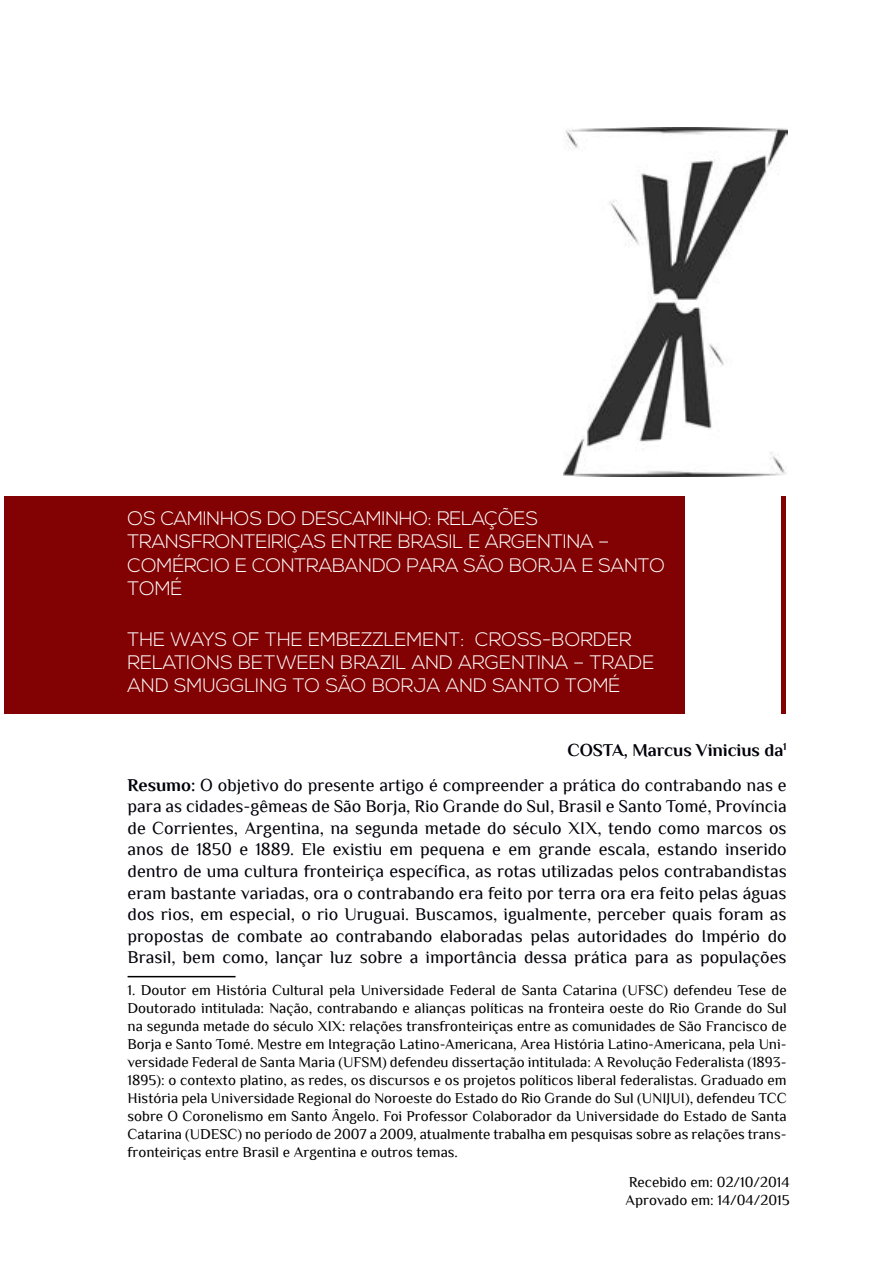
<style>
.page{position:relative;width:893px;height:1263px;background:#fff}
.page>*{position:absolute;margin:0;border:0;box-sizing:border-box;transform-origin:0 0}
.t1{font:300 19.5px/23.4px "Nexa";color:#fff}
.t2{font:18px/21.6px "Philosopher";color:#00000a;text-align:right}
.t3{font:15px/18px "Philosopher";color:#000}
.s1{font-weight:700}
</style>
<div class="page">
<div style="left:4px;top:497px;width:782px;height:217px;background:#820203"></div>
<div style="left:685px;top:487px;width:96px;height:228px;background:#fff"></div>
<img style="left:564px;top:128px;width:223px;height:348px">
<hr style="left:128px;top:976px;width:108px;height:1px;background:#000">
<h1 class="t1" style="left:128px;top:507px;width:539px">OS CAMINHOS DO DESCAMINHO: RELAÇÕES TRANSFRONTEIRIÇAS ENTRE BRASIL E ARGENTINA – COMÉRCIO E CONTRABANDO PARA SÃO BORJA E SANTO TOMÉ</h1>
<h1 class="t1" style="left:128px;top:628px;width:528px">THE WAYS OF THE EMBEZZLEMENT: CROSS-BORDER<br>RELATIONS BETWEEN BRAZIL AND ARGENTINA – TRADE<br>AND SMUGGLING TO SÃO BORJA AND SANTO TOMÉ</h1>
<p class="t2" style="left:128px;top:733px;width:661px;line-height:34.3px"><span class="s1">COSTA, Marcus Vinicius da</span><sup>1<br></sup><span class="s1">Resumo:</span> O objetivo do presente artigo é compreender a prática do contrabando nas e</p>
<p class="t2" style="left:128px;top:795px;width:661px;text-align:justify">para as cidades-gêmeas de São Borja, Rio Grande do Sul, Brasil e Santo Tomé, Província de Corrientes, Argentina, na segunda metade do século XIX, tendo como marcos os anos de 1850 e 1889. Ele existiu em pequena e em grande escala, estando inserido dentro de uma cultura fronteiriça específica, as rotas utilizadas pelos contrabandistas eram bastante variadas, ora o contrabando era feito por terra ora era feito pelas águas dos rios, em especial, o rio Uruguai. Buscamos, igualmente, perceber quais foram as propostas de combate ao contrabando elaboradas pelas autoridades do Império do Brasil, bem como, lançar luz sobre a importância dessa prática para as populações</p>
<p class="t3" style="left:128px;top:981px;width:661px;text-align:justify">1. Doutor em História Cultural pela Universidade Federal de Santa Catarina (UFSC) defendeu Tese de Doutorado intitulada: Nação, contrabando e alianças políticas na fronteira oeste do Rio Grande do Sul na segunda metade do século XIX: relações transfronteiriças entre as comunidades de São Francisco de Borja e Santo Tomé. Mestre em Integração Latino-Americana, Area História Latino-Americana, pela Uni&shy;versidade Federal de Santa Maria (UFSM) defendeu dissertação intitulada: A Revolução Federalista (1893- 1895): o contexto platino, as redes, os discursos e os projetos políticos liberal federalistas. Graduado em História pela Universidade Regional do Noroeste do Estado do Rio Grande do Sul (UNIJUI), defendeu TCC sobre O Coronelismo em Santo Ângelo. Foi Professor Colaborador da Universidade do Estado de Santa Catarina (UDESC) no período de 2007 a 2009, atualmente trabalha em pesquisas sobre as relações trans&shy;fronteiriças entre Brasil e Argentina e outros temas.</p>
<p class="t3" style="left:626px;top:1173px;width:166px">Recebido em: 02/10/2014<br>Aprovado em: 14/04/2015</p>
</div>
